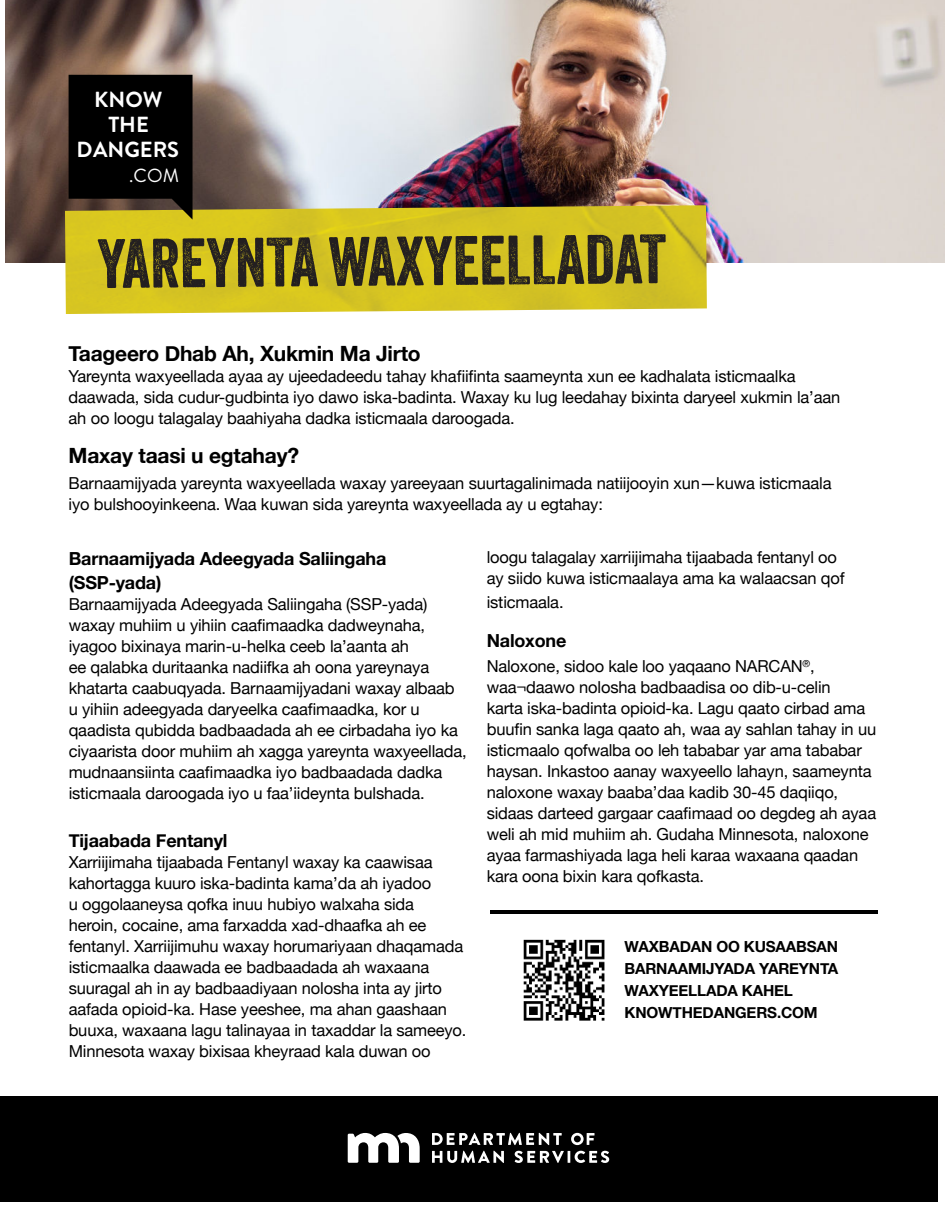
<style>
.page{position:relative;width:945px;height:1215px;background:#fff}
.page>*{position:absolute;margin:0;border:0;box-sizing:border-box;transform-origin:0 0}
.t1{font:67.5px "Veneer";color:#231f20}
.t2{font:700 21.9px/24.8px "Brandon Grotesque";color:#fff;text-align:center}
.t3{font:700 21px "Helvetica Neue";letter-spacing:-.01em;color:#000}
.t4{font:18.9px "Brandon Grotesque";color:#fff}
.t5{font:700 18px/24px "Helvetica Neue";letter-spacing:-.01em;color:#000}
.t6{font:16.5px/21px "Helvetica Neue";letter-spacing:-.01em;color:#000}
.t7{font:700 15.3px/22.2px "Helvetica Neue";letter-spacing:-.01em;color:#000}
</style>
<div class="page">
<img style="left:6px;top:0;width:939px;height:262px">
<img style="left:65px;top:205px;width:642px;height:109px">
<div style="left:0;top:1096px;width:937px;height:106px;background:#000"></div>
<svg style="left:348px;top:1133px;width:72px;height:30px"></svg>
<svg style="left:432px;top:1133px;width:130px;height:12px"></svg>
<svg style="left:571px;top:1133px;width:24px;height:12px"></svg>
<svg style="left:432px;top:1151px;width:72px;height:12px"></svg>
<svg style="left:515px;top:1151px;width:94px;height:12px"></svg>
<svg style="left:69px;top:75px;width:124px;height:145px;background:#141106"></svg>
<img style="left:523px;top:939px;width:82px;height:82px">
<hr style="left:490px;top:910px;width:388px;height:4px;background:#000">
<h2 class="t2" style="left:76px;top:88px;width:104px">KNOW<br>THE<br>DANGERS</h2>
<p class="t4" style="left:129px;top:164px;width:51px">.COM</p>
<h1 class="t1" style="left:97px;top:228px;width:570px;rotate:-1deg">YAREYNTA WAXYEELLADAT</h1>
<p class="t3" style="left:69px;top:346px;width:354px">Taageero Dhab Ah, Xukmin Ma Jirto</p>
<p class="t6" style="left:69px;top:367px;width:773px">Yareynta waxyeellada ayaa ay ujeedadeedu tahay khafiifinta saameynta xun ee kadhalata isticmaalka daawada, sida cudur-gudbinta iyo dawo iska-badinta. Waxay ku lug leedahay bixinta daryeel xukmin la’aan ah oo loogu talagalay baahiyaha dadka isticmaala daroogada.</p>
<p class="t3" style="left:69px;top:448px;width:232px">Maxay taasi u egtahay?</p>
<p class="t6" style="left:69px;top:474px;width:765px">Barnaamijyada yareynta waxyeellada waxay yareeyaan suurtagalinimada natiijooyin xun—kuwa isticmaala iyo bulshooyinkeena. Waa kuwan sida yareynta waxyeellada ay u egtahay:</p>
<p class="t5" style="left:69px;top:548px;width:319px">Barnaamijyada Adeegyada Saliingaha (SSP-yada)</p>
<p class="t6" style="left:69px;top:595px;width:400px">Barnaamijyada Adeegyada Saliingaha (SSP-yada) waxay muhiim u yihiin caafimaadka dadweynaha, iyagoo bixinaya marin-u-helka ceeb la’aanta ah<br>ee qalabka duritaanka nadiifka ah oona yareynaya khatarta caabuqyada. Barnaamijyadani waxay albaab u yihiin adeegyada daryeelka caafimaadka, kor u qaadista qubidda badbaadada ah ee cirbadaha iyo ka ciyaarista door muhiim ah xagga yareynta waxyeellada, mudnaansiinta caafimaadka iyo badbaadada dadka isticmaala daroogada iyo u faa’iideynta bulshada.</p>
<p class="t5" style="left:69px;top:830px;width:160px">Tijaabada Fentanyl</p>
<p class="t6" style="left:69px;top:853px;width:399px">Xarriijimaha tijaabada Fentanyl waxay ka caawisaa kahortagga kuuro iska-badinta kama’da ah iyadoo<br>u oggolaaneysa qofka inuu hubiyo walxaha sida heroin, cocaine, ama farxadda xad-dhaafka ah ee fentanyl. Xarriijimuhu waxay horumariyaan dhaqamada isticmaalka daawada ee badbaadada ah waxaana suuragal ah in ay badbaadiyaan nolosha inta ay jirto aafada opioid-ka. Hase yeeshee, ma ahan gaashaan buuxa, waxaana lagu talinayaa in taxaddar la sameeyo.<br>Minnesota waxay bixisaa kheyraad kala duwan oo</p>
<p class="t6" style="left:487px;top:548px;width:359px">loogu talagalay xarriijimaha tijaabada fentanyl oo ay siido kuwa isticmaalaya ama ka walaacsan qof</p>
<p class="t6" style="left:487px;top:593px;width:78px">isticmaala.</p>
<p class="t5" style="left:487px;top:630px;width:81px">Naloxone</p>
<p class="t6" style="left:487px;top:658px;width:391px">Naloxone, sidoo kale loo yaqaano NARCAN<sup>®</sup>, waa¬daawo nolosha badbaadisa oo dib-u-celin<br>karta iska-badinta opioid-ka. Lagu qaato cirbad ama buufin sanka laga qaato ah, waa ay sahlan tahay in uu isticmaalo qofwalba oo leh tababar yar ama tababar haysan. Inkastoo aanay waxyeello lahayn, saameynta naloxone waxay baaba’daa kadib 30-45 daqiiqo, sidaas darteed gargaar caafimaad oo degdeg ah ayaa weli ah mid muhiim ah. Gudaha Minnesota, naloxone ayaa farmashiyada laga heli karaa waxaana qaadan kara oona bixin kara qofkasta.</p>
<p class="t7" style="left:625px;top:937px;width:215px">WAXBADAN OO KUSAABSAN<br>BARNAAMIJYADA YAREYNTA<br>WAXYEELLADA KAHEL<br>KNOWTHEDANGERS.COM</p>
</div>
